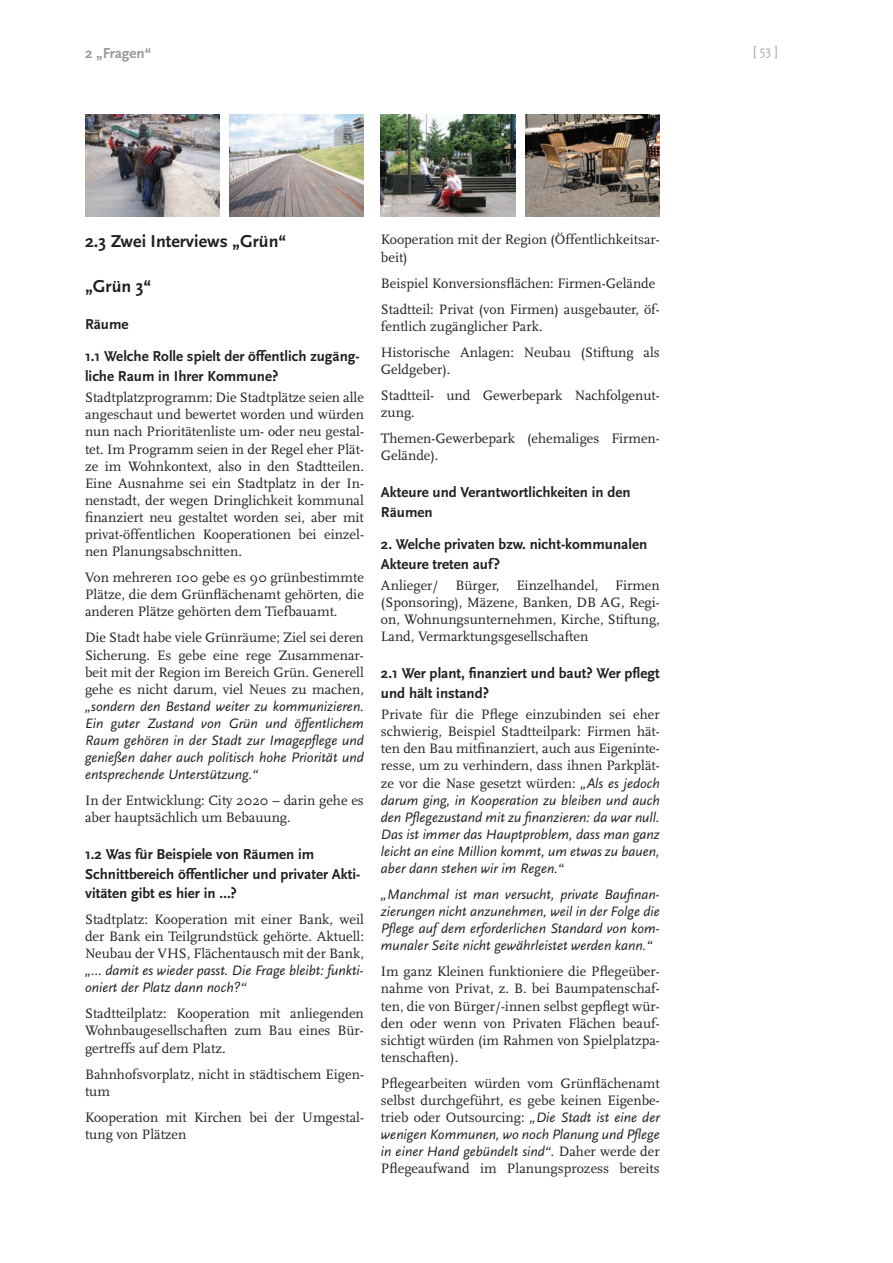
<style>
.page{position:relative;width:893px;height:1263px;background:#fff}
.page>*{position:absolute;margin:0;border:0;box-sizing:border-box;transform-origin:0 0}
.t1{font:700 18px "Scala Sans";color:#231f20}
.t2{font:700 15px/19.5px "Scala Sans";color:#231f20}
.t3{font:700 15px "Scala Sans";color:#999}
.t4{font:14.25px/17.1px "Scala";color:#231f20;text-align:justify}
.t5{font:italic 14.25px/17.1px "Scala Sans";color:#231f20;text-align:justify}
.t6{font:13.5px "Scala Sans";color:#a8a9ad}
.s1{font-family:"Scala Sans";font-style:italic}
.s2{font-family:"Scala";font-style:normal}
</style>
<div class="page">
<img style="left:85px;top:115px;width:134px;height:102px">
<img style="left:381px;top:115px;width:134px;height:102px">
<img style="left:526px;top:115px;width:134px;height:102px">
<img style="left:230px;top:115px;width:134px;height:102px">
<p class="t3" style="left:85px;top:45px;width:68px">2 „Fragen“</p>
<p class="t6" style="left:753px;top:43px;width:26px">[ 53 ]</p>
<p class="t1" style="left:85px;top:232px;width:203px">2.3 Zwei Interviews „Grün“</p>
<p class="t1" style="left:85px;top:277px;width:68px">„Grün 3“</p>
<p class="t2" style="left:85px;top:308px;width:276px;line-height:32.5px">Räume<br>1.1 Welche Rolle spielt der öffentlich zugäng-</p>
<p class="t2" style="left:85px;top:366px;width:195px">liche Raum in Ihrer Kommune?</p>
<p class="t4" style="left:85px;top:389px;width:280px">Stadtplatzprogramm: Die Stadtplätze seien alle angeschaut und bewertet worden und würden nun nach Prioritätenliste um- oder neu gestal&shy;tet. Im Programm seien in der Regel eher Plät&shy;ze im Wohnkontext, also in den Stadtteilen.<br>Eine Ausnahme sei ein Stadtplatz in der In&shy;nenstadt, der wegen Dringlichkeit kommunal finanziert neu gestaltet worden sei, aber mit privat-öffentlichen Kooperationen bei einzel&shy;nen Planungsabschnitten.</p>
<p class="t4" style="left:85px;top:569px;width:280px">Von mehreren 100 gebe es 90 grünbestimmte Plätze, die dem Grünflächenamt gehörten, die anderen Plätze gehörten dem Tiefbauamt.</p>
<p class="t4" style="left:85px;top:629px;width:280px">Die Stadt habe viele Grünräume; Ziel sei deren Sicherung. Es gebe eine rege Zusammenar&shy;beit mit der Region im Bereich Grün. Generell gehe es nicht darum, viel Neues zu machen,</p>
<p class="t5" style="left:85px;top:698px;width:280px">„sondern den Bestand weiter zu kommunizieren.<br>Ein guter Zustand von Grün und öffentlichem Raum gehören in der Stadt zur Imagepflege und genießen daher auch politisch hohe Priorität und entsprechende Unterstützung.“</p>
<p class="t4" style="left:85px;top:792px;width:280px">In der Entwicklung: City 2020 – darin gehe es aber hauptsächlich um Bebauung.</p>
<p class="t2" style="left:85px;top:845px;width:277px">1.2 Was für Beispiele von Räumen im<br>Schnittbereich öffentlicher und privater Akti&shy;vitäten gibt es hier in …?</p>
<p class="t4" style="left:85px;top:911px;width:280px">Stadtplatz: Kooperation mit einer Bank, weil der Bank ein Teilgrundstück gehörte. Aktuell:<br>Neubau der VHS, Flächentausch mit der Bank,</p>
<p class="t5" style="left:85px;top:962px;width:280px">„… damit es wieder passt. Die Frage bleibt: funkti&shy;oniert der Platz dann noch?“</p>
<p class="t4" style="left:85px;top:1005px;width:280px">Stadtteilplatz: Kooperation mit anliegenden Wohnbaugesellschaften zum Bau eines Bür&shy;gertreffs auf dem Platz.</p>
<p class="t4" style="left:85px;top:1066px;width:280px">Bahnhofsvorplatz, nicht in städtischem Eigen&shy;tum</p>
<p class="t4" style="left:85px;top:1109px;width:280px">Kooperation mit Kirchen bei der Umgestal&shy;tung von Plätzen</p>
<p class="t4" style="left:381px;top:232px;width:280px">Kooperation mit der Region (Öffentlichkeitsar&shy;beit)</p>
<p class="t4" style="left:381px;top:270px;width:280px;line-height:26px">Beispiel Konversionsflächen: Firmen-Gelände<br>Stadtteil: Privat (von Firmen) ausgebauter, öf-</p>
<p class="t4" style="left:381px;top:313px;width:280px;line-height:26px">fentlich zugänglicher Park.<br>Historische Anlagen: Neubau (Stiftung als</p>
<p class="t4" style="left:381px;top:356px;width:280px;line-height:26px">Geldgeber).<br>Stadtteil- und Gewerbepark Nachfolgenut-</p>
<p class="t4" style="left:381px;top:400px;width:280px;line-height:26px">zung.<br>Themen-Gewerbepark (ehemaliges Firmen-</p>
<p class="t4" style="left:381px;top:447px;width:59px">Gelände).</p>
<p class="t2" style="left:381px;top:483px;width:251px">Akteure und Verantwortlichkeiten in den<br>Räumen</p>
<p class="t2" style="left:381px;top:535px;width:268px">2. Welche privaten bzw. nicht-kommunalen<br>Akteure treten auf?</p>
<p class="t4" style="left:381px;top:577px;width:280px">Anlieger/ Bürger, Einzelhandel, Firmen (Sponsoring), Mäzene, Banken, DB AG, Regi&shy;on, Wohnungsunternehmen, Kirche, Stiftung, Land, Vermarktungsgesellschaften</p>
<p class="t2" style="left:381px;top:664px;width:280px">2.1 Wer plant, finanziert und baut? Wer pflegt und hält instand?</p>
<p class="t4" style="left:381px;top:706px;width:280px">Private für die Pflege einzubinden sei eher schwierig, Beispiel Stadtteilpark: Firmen hät&shy;ten den Bau mitfinanziert, auch aus Eigeninte&shy;resse, um zu verhindern, dass ihnen Parkplät&shy;ze vor die Nase gesetzt würden: <span class="s1">„Als es jedoch</span></p>
<p class="t5" style="left:381px;top:792px;width:280px">darum ging, in Kooperation zu bleiben und auch den Pflegezustand mit zu finanzieren: da war null.<br>Das ist immer das Hauptproblem, dass man ganz leicht an eine Million kommt, um etwas zu bauen, aber dann stehen wir im Regen.“</p>
<p class="t5" style="left:381px;top:886px;width:280px">„Manchmal ist man versucht, private Baufinan&shy;zierungen nicht anzunehmen, weil in der Folge die Pflege auf dem erforderlichen Standard von kom&shy;munaler Seite nicht gewährleistet werden kann.“</p>
<p class="t4" style="left:381px;top:963px;width:280px">Im ganz Kleinen funktioniere die Pflegeüber&shy;nahme von Privat, z. B. bei Baumpatenschaf&shy;ten, die von Bürger/-innen selbst gepflegt wür&shy;den oder wenn von Privaten Flächen beauf&shy;sichtigt würden (im Rahmen von Spielplatzpa&shy;tenschaften).</p>
<p class="t4" style="left:381px;top:1075px;width:280px">Pflegearbeiten würden vom Grünflächenamt selbst durchgeführt, es gebe keinen Eigenbe&shy;trieb oder Outsourcing: <span class="s1">„Die Stadt ist eine der</span></p>
<p class="t5" style="left:381px;top:1126px;width:280px">wenigen Kommunen, wo noch Planung und Pflege in einer Hand gebündelt sind“. <span class="s2">Daher werde der</span></p>
<p class="t4" style="left:381px;top:1160px;width:280px">Pflegeaufwand im Planungsprozess bereits</p>
</div>
